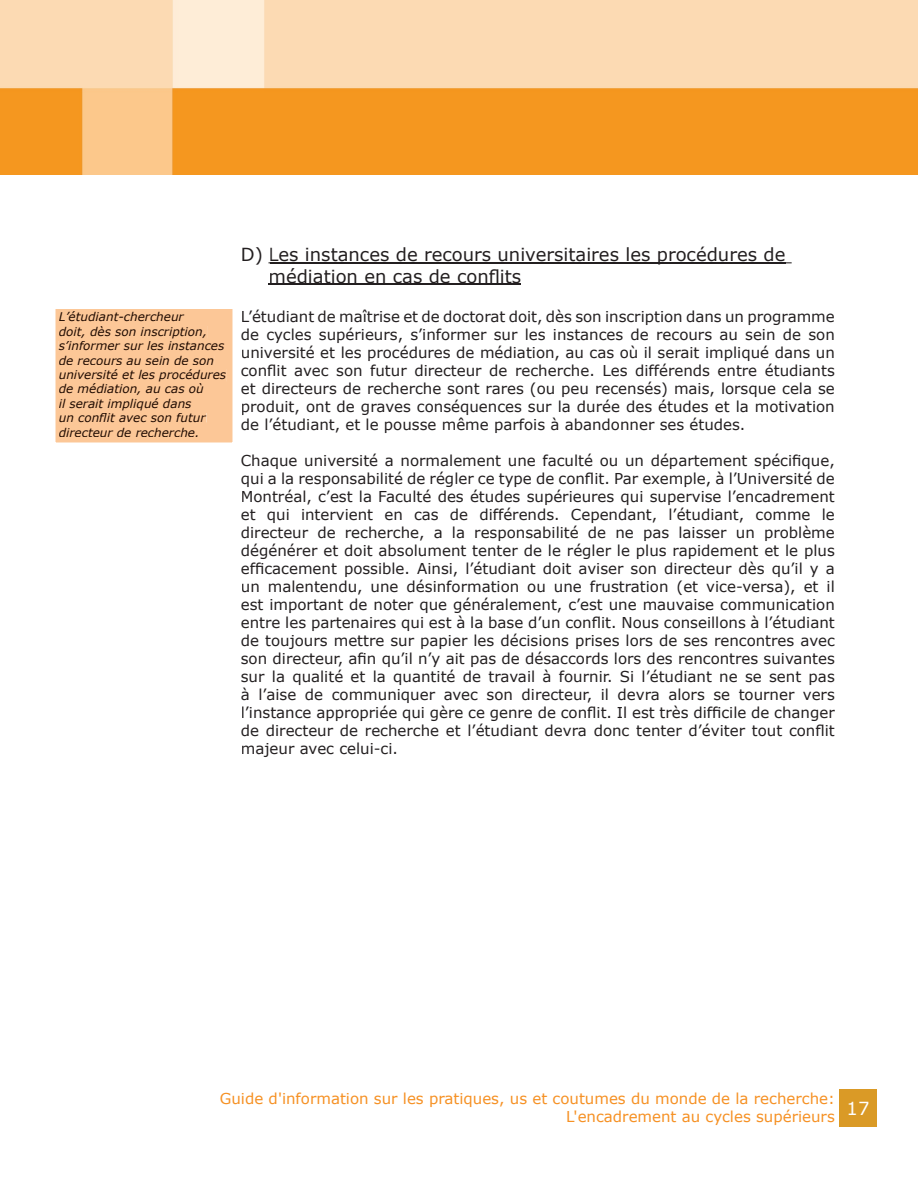
<style>
.page{position:relative;width:918px;height:1188px;background:#fff}
.page>*{position:absolute;margin:0;border:0;box-sizing:border-box;transform-origin:0 0}
.t1{font:18px "Verdana";color:#231f20}
.t2{font:15px/18px "Verdana";color:#231f20;text-align:justify}
.t3{font:15px/18px "Verdana";color:#f69124}
.t4{font:italic 12px/14.4px "Verdana";color:#200b01}
</style>
<div class="page">
<div style="left:839px;top:1089px;width:38px;height:37px;background:#da9a26"></div>
<img style="left:0;top:0;width:918px;height:174px">
<hr style="left:270px;top:262px;width:515px;height:1px;background:#231f20">
<hr style="left:269px;top:284px;width:252px;height:1px;background:#231f20">
<div style="left:55px;top:309px;width:178px;height:134px;background:#fcc797"></div>
<p class="t1" style="left:241px;top:243px;width:546px">D) Les instances de recours universitaires les procédures de</p>
<p class="t4" style="left:59px;top:309px;width:169px">L’étudiant-chercheur<br>doit, dès son inscription, s’informer sur les instances de recours au sein de son université et les procédures de médiation, au cas où<br>il serait impliqué dans<br>un conflit avec son futur directeur de recherche.</p>
<p class="t1" style="left:268px;top:265px;width:254px">médiation en cas de conflits</p>
<p class="t2" style="left:241px;top:307px;width:596px">L’étudiant de maîtrise et de doctorat doit, dès son inscription dans un programme de cycles supérieurs, s’informer sur les instances de recours au sein de son université et les procédures de médiation, au cas où il serait impliqué dans un conflit avec son futur directeur de recherche. Les différends entre étudiants et directeurs de recherche sont rares (ou peu recensés) mais, lorsque cela se produit, ont de graves conséquences sur la durée des études et la motivation de l’étudiant, et le pousse même parfois à abandonner ses études.</p>
<p class="t2" style="left:241px;top:451px;width:596px">Chaque université a normalement une faculté ou un département spécifique, qui a la responsabilité de régler ce type de conflit. Par exemple, à l’Université de Montréal, c’est la Faculté des études supérieures qui supervise l’encadrement et qui intervient en cas de différends. Cependant, l’étudiant, comme le directeur de recherche, a la responsabilité de ne pas laisser un problème dégénérer et doit absolument tenter de le régler le plus rapidement et le plus efficacement possible. Ainsi, l’étudiant doit aviser son directeur dès qu’il y a un malentendu, une désinformation ou une frustration (et vice-versa), et il est important de noter que généralement, c’est une mauvaise communication entre les partenaires qui est à la base d’un conflit. Nous conseillons à l’étudiant de toujours mettre sur papier les décisions prises lors de ses rencontres avec son directeur, afin qu’il n’y ait pas de désaccords lors des rencontres suivantes sur la qualité et la quantité de travail à fournir. Si l’étudiant ne se sent pas à l’aise de communiquer avec son directeur, il devra alors se tourner vers l’instance appropriée qui gère ce genre de conflit. Il est très difficile de changer de directeur de recherche et l’étudiant devra donc tenter d’éviter tout conflit majeur avec celui-ci.</p>
<p class="t3" style="left:566px;top:1089px;width:305px;text-indent:-346px">Guide d'information sur les pratiques, us et coutumes du monde de la recherche:<br>L'encadrement au cycles supérieurs <sup>17</sup></p>
</div>
